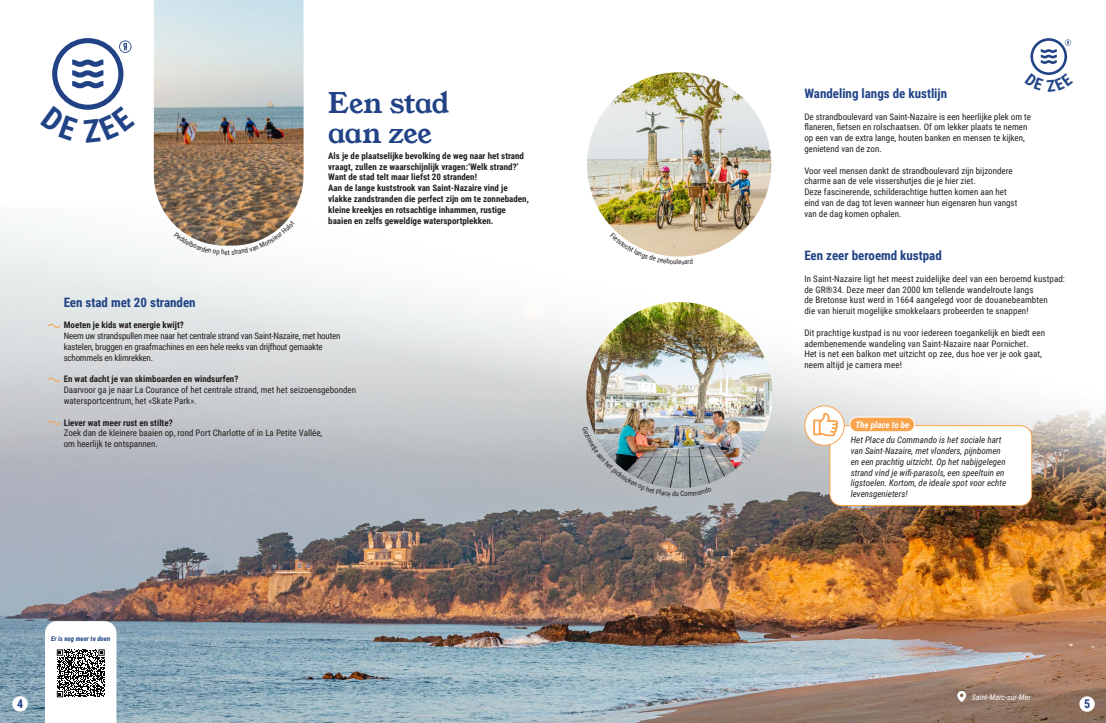
<style>
.page{position:relative;width:1106px;height:723px;background:#fff}
.page>*{position:absolute;margin:0;border:0;box-sizing:border-box;transform-origin:0 0}
.t1{font:28px/30px "Young Serif";letter-spacing:-.01em;color:#214386}
.t2{font:700 13px "Roboto Condensed";color:#214386}
.t3{font:700 12px "Roboto Condensed";color:#214386}
.t4{font:9px/10.8px "Roboto Condensed";color:#231f20}
.t5{font:700 9px/10.8px "Roboto Condensed";color:#231f20}
.t6{font:italic 9px/10.8px "Roboto Condensed";color:#231f20}
.t7{font:9px/10.8px "Roboto Condensed";letter-spacing:-.025em;color:#231f20}
.t8{font:italic 700 9px "Roboto Condensed";color:#fff}
.t9{font:italic 8px "Roboto Condensed";color:#fff}
.t10{font:7px "Roboto Condensed";color:#231f20}
.t11{font:italic 700 6.7px "Roboto Condensed";color:#214386}
</style>
<div class="page">
<img style="left:0;top:657px;width:1106px;height:66px">
<img style="left:0;top:0;width:1106px;height:657px">
<img style="left:154px;top:0;width:149px;height:246px">
<img style="left:586px;top:302px;width:186px;height:186px;border-radius:93px">
<svg style="left:957px;top:691px;width:9px;height:11px"></svg>
<svg style="left:47px;top:324px;width:15px;height:5px"></svg>
<svg style="left:47px;top:378px;width:15px;height:5px"></svg>
<svg style="left:47px;top:421px;width:15px;height:5px"></svg>
<svg style="left:45px;top:621px;width:71px;height:102px"></svg>
<img style="left:587px;top:72px;width:184px;height:185px;border-radius:92px">
<div style="left:12px;top:696px;width:16px;height:15px;background:#fff;border-radius:50%"></div>
<div style="left:1079px;top:696px;width:15px;height:16px;background:#fff;border-radius:50%"></div>
<div style="left:830px;top:426px;width:201px;height:79px;background:#fff;border-radius:11px"></div>
<div style="left:829px;top:425px;width:203px;height:81px;border:1px solid #f9a34d;border-radius:11px"></div>
<svg style="left:804px;top:406px;width:40px;height:39px"></svg>
<div style="left:804px;top:405px;width:40px;height:41px;border:1px solid #f9a34d;border-radius:50%"></div>
<svg style="left:813px;top:413px;width:24px;height:23px"></svg>
<div style="left:849px;top:417px;width:65px;height:15px;background:#f9a34d;border-radius:7px"></div>
<div style="left:849px;top:417px;width:66px;height:15px;border:1px solid #fff;border-radius:7px"></div>
<svg style="left:174px;top:221px;width:121px;height:35px"></svg>
<svg style="left:610px;top:233px;width:82px;height:31px"></svg>
<img style="left:582px;top:426px;width:129px;height:70px">
<svg style="left:40px;top:38px;width:95px;height:105px"></svg>
<svg style="left:1024px;top:38px;width:49px;height:54px"></svg>
<h1 class="t1" style="left:328px;top:88px;width:122px">Een stad aan zee</h1>
<p class="t10" style="left:228px;top:247px;width:4px">t</p>
<p class="t5" style="left:328px;top:150px;width:202px">Als je de plaatselijke bevolking de weg naar het strand vraagt, zullen ze waarschijnlijk vragen:‘Welk strand?’ Want de stad telt maar liefst 20 stranden!<br>Aan de lange kuststrook van Saint-Nazaire vind je vlakke zandstranden die perfect zijn om te zonnebaden, kleine kreekjes en rotsachtige inhammen, rustige baaien en zelfs geweldige watersportplekken.</p>
<h2 class="t2" style="left:64px;top:293px;width:133px">Een stad met 20 stranden</h2>
<p class="t5" style="left:64px;top:319px;width:122px">Moeten je kids wat energie kwijt?</p>
<p class="t7" style="left:64px;top:330px;width:278px">Neem uw strandspullen mee naar het centrale strand van Saint-Nazaire, met houten kastelen, bruggen en graafmachines en een hele reeks van drijfhout gemaakte schommels en klimrekken.</p>
<p class="t5" style="left:64px;top:373px;width:176px">En wat dacht je van skimboarden en windsurfen?</p>
<p class="t4" style="left:64px;top:384px;width:294px">Daarvoor ga je naar La Courance of het centrale strand, met het seizoensgebonden watersportcentrum, het «Skate Park».</p>
<p class="t5" style="left:64px;top:417px;width:110px">Liever wat meer rust en stilte?</p>
<p class="t4" style="left:64px;top:427px;width:260px">Zoek dan de kleinere baaien op, rond Port Charlotte of in La Petite Vallée, om heerlijk te ontspannen.</p>
<p class="t11" style="left:51px;top:634px;width:61px">Er is nog meer te doen</p>
<p class="t10" style="left:678px;top:257px;width:5px">e</p>
<h2 class="t2" style="left:804px;top:84px;width:144px">Wandeling langs de kustlijn</h2>
<p class="t4" style="left:804px;top:111px;width:228px">De strandboulevard van Saint-Nazaire is een heerlijke plek om te flaneren, fietsen en rolschaatsen. Of om lekker plaats te nemen op een van de extra lange, houten banken en mensen te kijken, genietend van de zon.</p>
<p class="t4" style="left:804px;top:165px;width:214px">Voor veel mensen dankt de strandboulevard zijn bijzondere charme aan de vele vissershutjes die je hier ziet.<br>Deze fascinerende, schilderachtige hutten komen aan het eind van de dag tot leven wanneer hun eigenaren hun vangst van de dag komen ophalen.</p>
<h2 class="t2" style="left:804px;top:246px;width:139px">Een zeer beroemd kustpad</h2>
<p class="t4" style="left:804px;top:273px;width:262px">In Saint-Nazaire ligt het meest zuidelijke deel van een beroemd kustpad: de GR®34. Deze meer dan 2000 km tellende wandelroute langs<br>de Bretonse kust werd in 1664 aangelegd voor de douanebeambten<br>die van hieruit mogelijke smokkelaars probeerden te snappen!</p>
<p class="t4" style="left:804px;top:327px;width:242px">Dit prachtige kustpad is nu voor iedereen toegankelijk en biedt een adembenemende wandeling van Saint-Nazaire naar Pornichet.<br>Het is net een balkon met uitzicht op zee, dus hoe ver je ook gaat, neem altijd je camera mee!</p>
<p class="t8" style="left:855px;top:418px;width:56px">The place to be</p>
<p class="t6" style="left:850px;top:434px;width:157px">Het Place du Commando is het sociale hart van Saint-Nazaire, met vlonders, pijnbomen en een prachtig uitzicht. Op het nabijgelegen strand vind je wifi-parasols, een speeltuin en ligstoelen. Kortom, de ideale spot voor echte levensgenieters!</p>
<p class="t9" style="left:971px;top:691px;width:61px">Saint-Marc-sur-Mer</p>
<h3 class="t3" style="left:17px;top:695px;width:8px">4</h3>
<h3 class="t3" style="left:1084px;top:695px;width:8px">5</h3>
</div>
